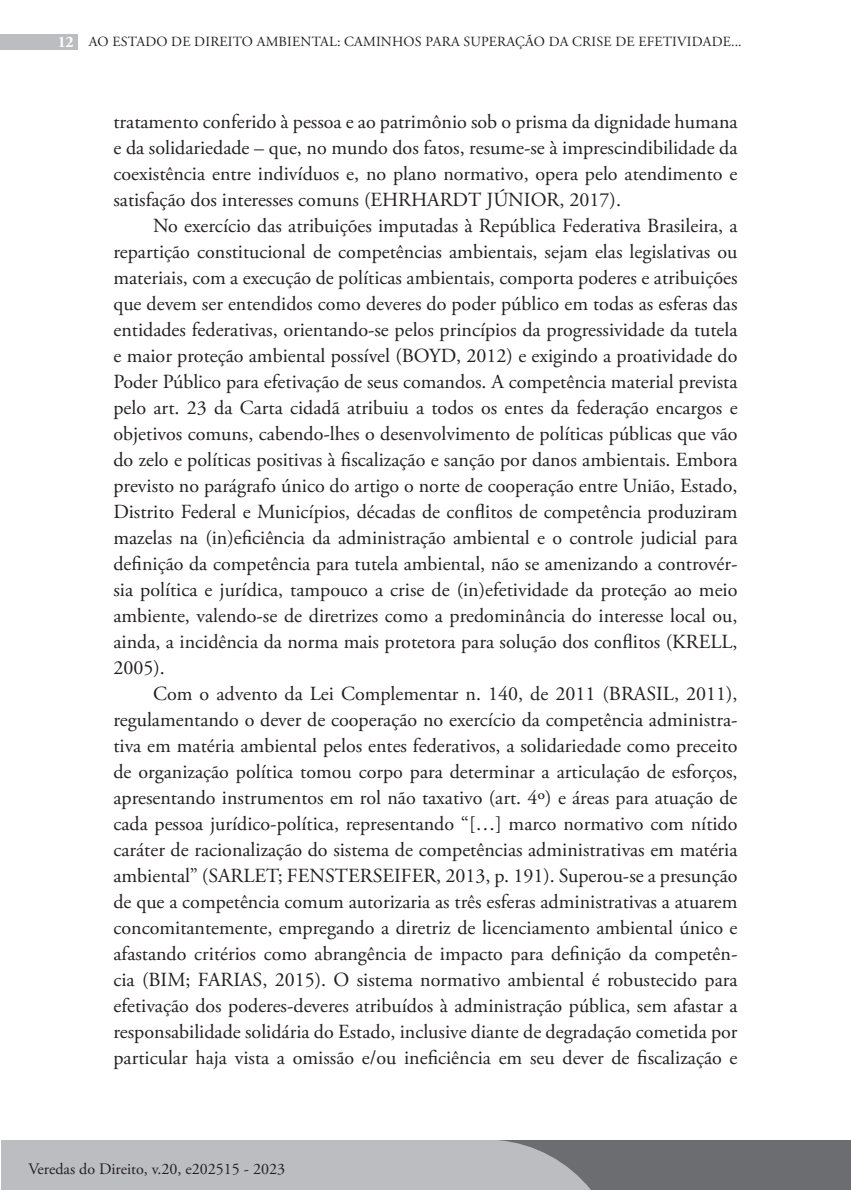
<style>
.page{position:relative;width:851px;height:1191px;background:#fff}
.page>*{position:absolute;margin:0;border:0;box-sizing:border-box;transform-origin:0 0}
.t1{font:20px/26px "Adobe Garamond Pro";color:#231f20;text-align:justify}
.t2{font:16px "Adobe Garamond Pro";color:#231f20}
.t3{font:14px "Adobe Garamond Pro";letter-spacing:.015em;color:#231f20}
.s1{font-weight:700;font-size:16px;color:#fff}
</style>
<div class="page">
<div style="left:1px;top:1140px;width:849px;height:50px;background:#6c6d70"></div>
<div style="left:0;top:34px;width:77px;height:16px;background:#bcbdc0"></div>
<div style="left:1px;top:1140px;width:590px;height:50px;background:#bcbdc0"></div>
<p class="t3" style="left:59px;top:34px;width:684px"><span class="s1">12</span> AO ESTADO DE DIREITO AMBIENTAL: CAMINHOS PARA SUPERAÇÃO DA CRISE DE EFETIVIDADE...</p>
<p class="t1" style="left:113px;top:109px;width:625px">tratamento conferido à pessoa e ao patrimônio sob o prisma da dignidade humana e da solidariedade – que, no mundo dos fatos, resume-se à imprescindibilidade da coexistência entre indivíduos e, no plano normativo, opera pelo atendimento e satisfação dos interesses comuns (EHRHARDT JÚNIOR, 2017).</p>
<p class="t1" style="left:113px;top:213px;width:625px;text-indent:40px">No exercício das atribuições imputadas à República Federativa Brasileira, a repartição constitucional de competências ambientais, sejam elas legislativas ou materiais, com a execução de políticas ambientais, comporta poderes e atribuições que devem ser entendidos como deveres do poder público em todas as esferas das entidades federativas, orientando-se pelos princípios da progressividade da tutela e maior proteção ambiental possível (BOYD, 2012) e exigindo a proatividade do Poder Público para efetivação de seus comandos. A competência material prevista pelo art. 23 da Carta cidadã atribuiu a todos os entes da federação encargos e objetivos comuns, cabendo-lhes o desenvolvimento de políticas públicas que vão do zelo e políticas positivas à fiscalização e sanção por danos ambientais. Embora previsto no parágrafo único do artigo o norte de cooperação entre União, Estado, Distrito Federal e Municípios, décadas de conflitos de competência produziram mazelas na (in)eficiência da administração ambiental e o controle judicial para definição da competência para tutela ambiental, não se amenizando a controvér&shy;sia política e jurídica, tampouco a crise de (in)efetividade da proteção ao meio ambiente, valendo-se de diretrizes como a predominância do interesse local ou, ainda, a incidência da norma mais protetora para solução dos conflitos (KRELL, 2005).</p>
<p class="t1" style="left:113px;top:681px;width:625px;text-indent:40px">Com o advento da Lei Complementar n. 140, de 2011 (BRASIL, 2011), regulamentando o dever de cooperação no exercício da competência administra&shy;tiva em matéria ambiental pelos entes federativos, a solidariedade como preceito de organização política tomou corpo para determinar a articulação de esforços, apresentando instrumentos em rol não taxativo (art. 4º) e áreas para atuação de cada pessoa jurídico-política, representando “[…] marco normativo com nítido caráter de racionalização do sistema de competências administrativas em matéria ambiental” (SARLET; FENSTERSEIFER, 2013, p. 191). Superou-se a presunção de que a competência comum autorizaria as três esferas administrativas a atuarem concomitantemente, empregando a diretriz de licenciamento ambiental único e afastando critérios como abrangência de impacto para definição da competên&shy;cia (BIM; FARIAS, 2015). O sistema normativo ambiental é robustecido para efetivação dos poderes-deveres atribuídos à administração pública, sem afastar a responsabilidade solidária do Estado, inclusive diante de degradação cometida por particular haja vista a omissão e/ou ineficiência em seu dever de fiscalização e</p>
<p class="t2" style="left:28px;top:1159px;width:258px">Veredas do Direito, v.20, e202515 - 2023</p>
</div>
